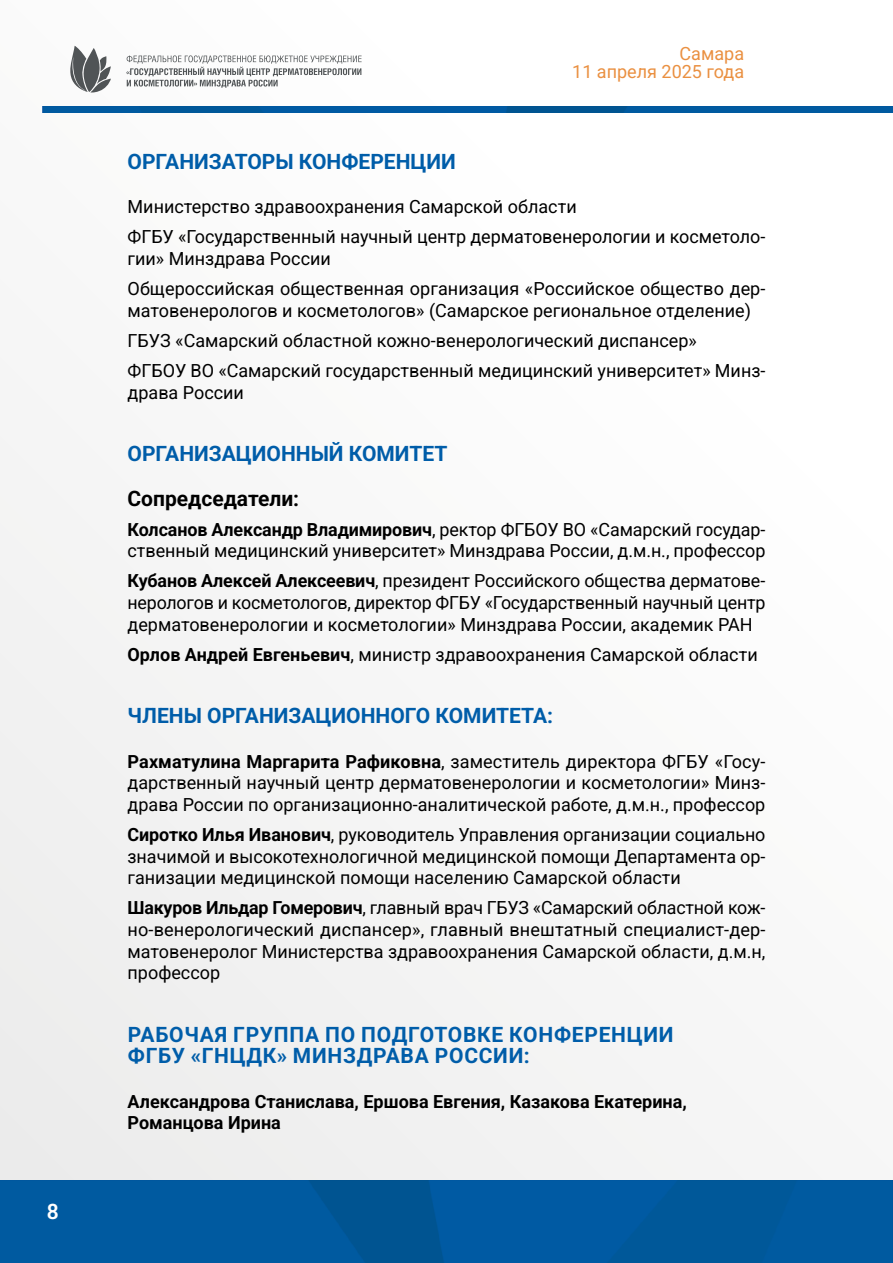
<style>
.page{position:relative;width:893px;height:1263px;background:#f8f8f8}
.page>*{position:absolute;margin:0;border:0;box-sizing:border-box;transform-origin:0 0}
.t1{font:700 21px "Roboto";color:#005da9}
.t2{font:700 21px/21.6px "Roboto";letter-spacing:.035em;color:#005da9}
.t3{font:700 21px "Roboto";color:#000}
.t4{font:600 21px "Roboto";color:#fff}
.t5{font:18px/21.6px "Roboto";color:#000}
.t6{font:700 18px/21.6px "Roboto";color:#000}
.t7{font:18px/18px "Roboto";color:#ea9041;text-align:right}
.s1{font-weight:700}
</style>
<div class="page">
<img style="left:0;top:1180px;width:893px;height:83px">
<img style="left:43px;top:106px;width:850px;height:7px">
<svg style="left:126px;top:55px;width:236px;height:33px"></svg>
<svg style="left:70px;top:46px;width:41px;height:46px"></svg>
<p class="t4" style="left:47px;top:1197px;width:13px">8</p>
<p class="t7" style="left:572px;top:44px;width:173px">Самара<br>11 апреля 2025 года</p>
<p class="t1" style="left:128px;top:147px;width:330px">ОРГАНИЗАТОРЫ КОНФЕРЕНЦИИ</p>
<p class="t5" style="left:128px;top:191px;width:639px;line-height:30.2px">Министерство здравоохранения Самарской области<br>ФГБУ «Государственный научный центр дерматовенерологии и косметоло-</p>
<p class="t5" style="left:128px;top:243px;width:639px;line-height:30.2px">гии» Минздрава России<br>Общероссийская общественная организация «Российское общество дер-</p>
<p class="t5" style="left:128px;top:295px;width:639px;line-height:30.2px">матовенерологов и косметологов» (Самарское региональное отделение)<br>ГБУЗ «Самарский областной кожно-венерологический диспансер»<br>ФГБОУ ВО «Самарский государственный медицинский университет» Минз-</p>
<p class="t5" style="left:128px;top:381px;width:118px">драва России</p>
<p class="t1" style="left:128px;top:439px;width:321px">ОРГАНИЗАЦИОННЫЙ КОМИТЕТ</p>
<p class="t3" style="left:128px;top:483px;width:173px">Сопредседатели:</p>
<p class="t5" style="left:128px;top:518px;width:639px"><span class="s1">Колсанов Александр Владимирович</span>, ректор ФГБОУ ВО «Самарский государ&shy;ственный медицинский университет» Минздрава России, д.м.н., профессор</p>
<p class="t5" style="left:128px;top:569px;width:639px;text-align:justify"><span class="s1">Кубанов Алексей Алексеевич</span>, президент Российского общества дерматове&shy;нерологов и косметологов, директор ФГБУ «Государственный научный центр дерматовенерологии и косметологии» Минздрава России, академик РАН</p>
<p class="t5" style="left:128px;top:643px;width:632px"><span class="s1">Орлов Андрей Евгеньевич</span>, министр здравоохранения Самарской области</p>
<p class="t1" style="left:128px;top:701px;width:427px">ЧЛЕНЫ ОРГАНИЗАЦИОННОГО КОМИТЕТА:</p>
<p class="t5" style="left:128px;top:750px;width:639px;text-align:justify"><span class="s1">Рахматулина Маргарита Рафиковна</span>, заместитель директора ФГБУ «Госу&shy;дарственный научный центр дерматовенерологии и косметологии» Минз&shy;драва России по организационно-аналитической работе, д.м.н., профессор</p>
<p class="t5" style="left:128px;top:823px;width:639px;text-align:justify"><span class="s1">Сиротко Илья Иванович</span>, руководитель Управления организации социально значимой и высокотехнологичной медицинской помощи Департамента ор&shy;ганизации медицинской помощи населению Самарской области</p>
<p class="t5" style="left:128px;top:896px;width:639px;text-align:justify"><span class="s1">Шакуров Ильдар Гомерович</span>, главный врач ГБУЗ «Самарский областной кож&shy;но-венерологический диспансер», главный внештатный специалист-дер&shy;матовенеролог Министерства здравоохранения Самарской области, д.м.н, профессор</p>
<p class="t2" style="left:128px;top:1023px;width:547px">РАБОЧАЯ ГРУППА ПО ПОДГОТОВКЕ КОНФЕРЕНЦИИ<br>ФГБУ «ГНЦДК» МИНЗДРАВА РОССИИ:</p>
<p class="t6" style="left:128px;top:1090px;width:561px">Александрова Станислава, Ершова Евгения, Казакова Екатерина,<br>Романцова Ирина</p>
</div>
